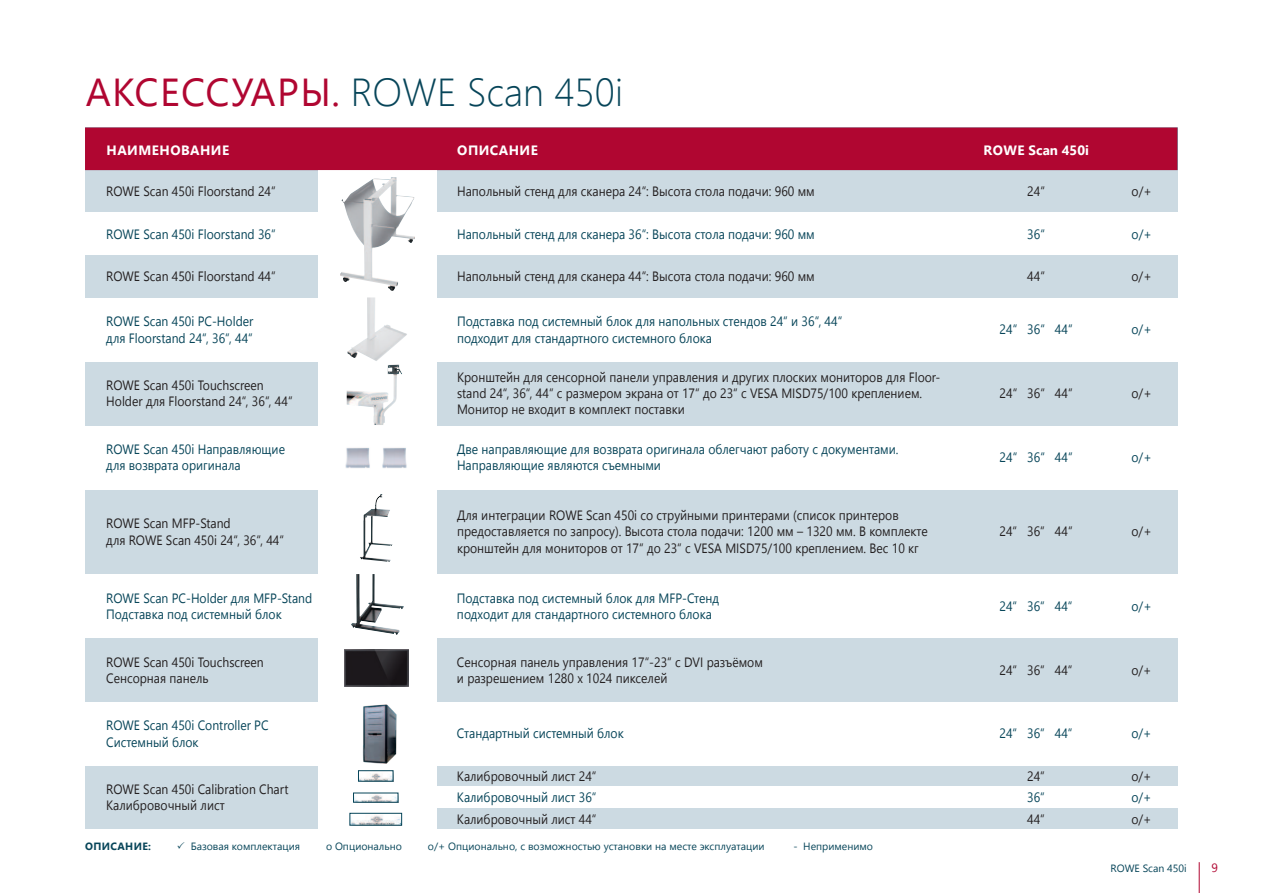
<style>
.page{position:relative;width:1263px;height:893px;background:#fff}
.page>*{position:absolute;margin:0;border:0;box-sizing:border-box;transform-origin:0 0}
.t1{font:300 39px "Segoe UI";color:#074559}
.t2{font:13.5px/16.2px "Segoe UI";color:#231f20;scale:.9 1}
.t3{font:13.5px/16.2px "Segoe UI";color:#074559;scale:.9 1}
.t4{font:700 13.5px "Segoe UI";letter-spacing:.035em;color:#fff}
.t5{font:700 13.5px "Segoe UI";color:#fff}
.t6{font:12px "Segoe UI";color:#b00631}
.t7{font:10.5px "Segoe UI";color:#074559}
.t8{font:700 10.5px "Segoe UI";letter-spacing:.035em;color:#074559}
.s1{font-weight:400;color:#b00631}
</style>
<div class="page">
<hr style="left:1199px;top:862px;width:1px;height:31px;background:#b00631">
<div style="left:85px;top:128px;width:1093px;height:701px;background:#ccdae2"></div>
<div style="left:85px;top:213px;width:1093px;height:42px;background:#fff"></div>
<div style="left:85px;top:298px;width:1093px;height:63px;background:#fff"></div>
<div style="left:85px;top:426px;width:1093px;height:64px;background:#fff"></div>
<div style="left:85px;top:574px;width:1093px;height:64px;background:#fff"></div>
<div style="left:85px;top:702px;width:1093px;height:63px;background:#fff"></div>
<div style="left:318px;top:787px;width:860px;height:21px;background:#fff"></div>
<div style="left:85px;top:128px;width:1092px;height:42px;background:#b00631"></div>
<div style="left:318px;top:170px;width:118px;height:659px;background:#fff"></div>
<img style="left:360px;top:494px;width:33px;height:68px">
<img style="left:362px;top:704px;width:35px;height:59px">
<img style="left:344px;top:649px;width:65px;height:38px">
<img style="left:351px;top:574px;width:49px;height:61px">
<img style="left:360px;top:773px;width:31px;height:6px">
<div style="left:358px;top:770px;width:35px;height:11px;border:1px solid #074559"></div>
<img style="left:355px;top:795px;width:41px;height:5px">
<img style="left:352px;top:815px;width:48px;height:8px">
<div style="left:350px;top:813px;width:52px;height:12px;border:1px solid #074559"></div>
<img style="left:347px;top:364px;width:55px;height:61px">
<img style="left:340px;top:177px;width:75px;height:114px">
<img style="left:347px;top:297px;width:60px;height:64px">
<img style="left:345px;top:448px;width:16px;height:20px">
<img style="left:361px;top:448px;width:46px;height:20px">
<h1 class="t1" style="left:86px;top:66px;width:539px"><span class="s1">АКСЕССУАРЫ.</span> ROWE Scan 450i</h1>
<p class="t4" style="left:107px;top:140px;width:124px">НАИМЕНОВАНИЕ</p>
<p class="t4" style="left:457px;top:140px;width:82px">ОПИСАНИЕ</p>
<p class="t5" style="left:983px;top:145px;width:107px">ROWE Scan 450i</p>
<p class="t2" style="left:106px;top:183px;width:190px">ROWE Scan 450i Floorstand 24“</p>
<p class="t2" style="left:457px;top:183px;width:399px">Напольный стенд для сканера 24“: Высота стола подачи: 960 мм</p>
<p class="t2" style="left:1027px;top:183px;width:21px">24“</p>
<p class="t2" style="left:1131px;top:183px;width:24px">o/+</p>
<p class="t3" style="left:106px;top:225px;width:190px">ROWE Scan 450i Floorstand 36“</p>
<p class="t3" style="left:457px;top:225px;width:399px">Напольный стенд для сканера 36“: Высота стола подачи: 960 мм</p>
<p class="t3" style="left:1027px;top:225px;width:21px">36“</p>
<p class="t3" style="left:1131px;top:225px;width:24px">o/+</p>
<p class="t2" style="left:106px;top:268px;width:190px">ROWE Scan 450i Floorstand 44“</p>
<p class="t2" style="left:457px;top:268px;width:399px">Напольный стенд для сканера 44“: Высота стола подачи: 960 мм</p>
<p class="t2" style="left:1027px;top:268px;width:21px">44“</p>
<p class="t2" style="left:1131px;top:268px;width:24px">o/+</p>
<p class="t3" style="left:106px;top:313px;width:165px">ROWE Scan 450i PC-Holder для Floorstand 24“, 36“, 44“</p>
<p class="t3" style="left:457px;top:313px;width:430px">Подставка под системный блок для напольных стендов 24“ и 36“, 44“ подходит для стандартного системного блока</p>
<p class="t3" style="left:999px;top:321px;width:83px">24“ 36“ 44“</p>
<p class="t3" style="left:1131px;top:321px;width:24px">o/+</p>
<p class="t2" style="left:106px;top:377px;width:209px">ROWE Scan 450i Touchscreen<br>Holder для Floorstand 24“, 36“, 44“</p>
<p class="t2" style="left:457px;top:369px;width:538px">Кронштейн для сенсорной панели управления и других плоских мониторов для Floor&shy;stand 24“, 36“, 44“ с размером экрана от 17“ до 23“ с VESA MISD75/100 креплением.<br>Монитор не входит в комплект поставки</p>
<p class="t2" style="left:999px;top:385px;width:83px">24“ 36“ 44“</p>
<p class="t2" style="left:1131px;top:385px;width:24px">o/+</p>
<p class="t3" style="left:106px;top:440px;width:200px">ROWE Scan 450i Направляющие для возврата оригинала</p>
<p class="t3" style="left:457px;top:440px;width:492px">Две направляющие для возврата оригинала облегчают работу с документами.<br>Направляющие являются съемными</p>
<p class="t3" style="left:999px;top:449px;width:83px">24“ 36“ 44“</p>
<p class="t3" style="left:1131px;top:449px;width:24px">o/+</p>
<p class="t2" style="left:106px;top:515px;width:199px">ROWE Scan MFP-Stand<br>для ROWE Scan 450i 24“, 36“, 44“</p>
<p class="t2" style="left:457px;top:507px;width:525px">Для интеграции ROWE Scan 450i со струйными принтерами (список принтеров предоставляется по запросу). Высота стола подачи: 1200 мм – 1320 мм. В комплекте кронштейн для мониторов от 17“ до 23“ с VESA MISD75/100 креплением. Вес 10 кг</p>
<p class="t2" style="left:999px;top:523px;width:83px">24“ 36“ 44“</p>
<p class="t2" style="left:1131px;top:523px;width:24px">o/+</p>
<p class="t3" style="left:106px;top:589px;width:230px">ROWE Scan PC-Holder для MFP-Stand<br>Подставка под системный блок</p>
<p class="t3" style="left:457px;top:589px;width:293px">Подставка под системный блок для MFP-Стенд подходит для стандартного системного блока</p>
<p class="t3" style="left:999px;top:597px;width:83px">24“ 36“ 44“</p>
<p class="t3" style="left:1131px;top:597px;width:24px">o/+</p>
<p class="t2" style="left:106px;top:653px;width:177px">ROWE Scan 450i Touchscreen<br>Сенсорная панель</p>
<p class="t2" style="left:457px;top:653px;width:341px">Сенсорная панель управления 17“-23“ с DVI разъёмом и разрешением 1280 x 1024 пикселей</p>
<p class="t2" style="left:999px;top:661px;width:83px">24“ 36“ 44“</p>
<p class="t2" style="left:1131px;top:661px;width:24px">o/+</p>
<p class="t3" style="left:106px;top:717px;width:182px">ROWE Scan 450i Controller PC<br>Системный блок</p>
<p class="t3" style="left:457px;top:725px;width:187px">Стандартный системный блок</p>
<p class="t3" style="left:999px;top:725px;width:83px">24“ 36“ 44“</p>
<p class="t3" style="left:1131px;top:725px;width:24px">o/+</p>
<p class="t2" style="left:106px;top:781px;width:204px">ROWE Scan 450i Calibration Chart<br>Калибровочный лист</p>
<p class="t2" style="left:457px;top:767px;width:156px">Калибровочный лист 24“</p>
<p class="t3" style="left:457px;top:789px;width:156px">Калибровочный лист 36“</p>
<p class="t2" style="left:457px;top:810px;width:156px">Калибровочный лист 44“</p>
<p class="t2" style="left:1027px;top:767px;width:21px">24“</p>
<p class="t3" style="left:1027px;top:789px;width:21px">36“</p>
<p class="t2" style="left:1027px;top:810px;width:21px">44“</p>
<p class="t2" style="left:1131px;top:767px;width:24px">o/+</p>
<p class="t3" style="left:1131px;top:789px;width:24px">o/+</p>
<p class="t2" style="left:1131px;top:810px;width:24px">o/+</p>
<p class="t8" style="left:85px;top:839px;width:67px">ОПИСАНИЕ:</p>
<p class="t7" style="left:191px;top:839px;width:111px">Базовая комплектация</p>
<p class="t7" style="left:326px;top:839px;width:77px">o Опционально</p>
<p class="t7" style="left:428px;top:839px;width:338px">o/+ Опционально, с возможностью установки на месте эксплуатации</p>
<p class="t7" style="left:793px;top:839px;width:81px">- Неприменимо</p>
<p class="t7" style="left:1110px;top:860px;width:78px">ROWE Scan 450i</p>
<p class="t6" style="left:1211px;top:858px;width:8px">9</p>
</div>
